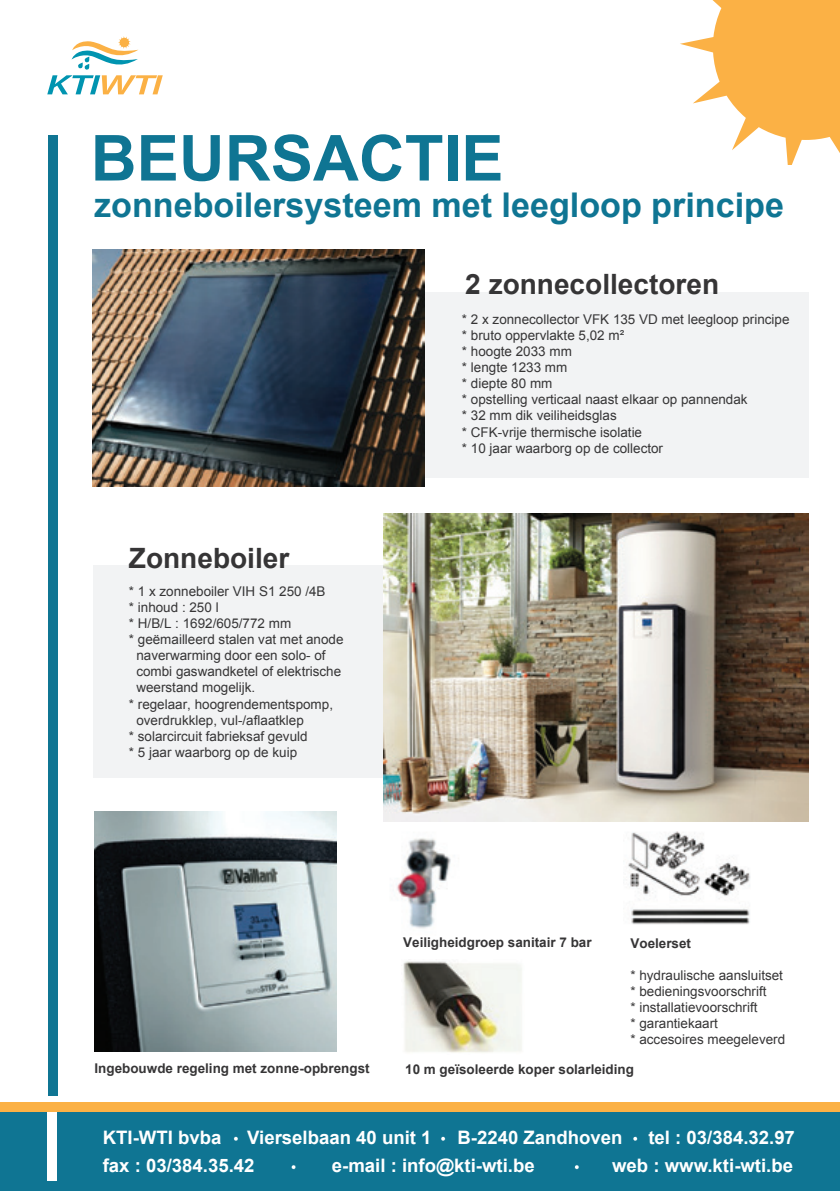
<style>
.page{position:relative;width:840px;height:1191px;background:#fff}
.page>*{position:absolute;margin:0;border:0;box-sizing:border-box;transform-origin:0 0}
.t1{font:700 63.4px "Arial";color:#0f7593}
.t2{font:700 34px "Arial";color:#0f7593}
.t3{font:700 28px "Arial";color:#363536}
.t4{font:700 18.6px "Arial";color:#fff}
.t5{font:13.4px/16.2px "Arial";color:#363536}
.t6{font:700 13.4px "Arial";color:#363536}
</style>
<div class="page">
<img style="left:383px;top:821px;width:100px;height:108px">
<img style="left:623px;top:821px;width:151px;height:104px">
<div style="left:370px;top:292px;width:438px;height:186px;background:#f2f3f4"></div>
<div style="left:94px;top:566px;width:442px;height:211px;background:#f2f3f4"></div>
<svg style="left:680px;top:0;width:159px;height:164px"></svg>
<div style="left:0;top:1110px;width:839px;height:81px;background:#0f7593"></div>
<div style="left:47px;top:1106px;width:10px;height:74px;background:#fff"></div>
<div style="left:0;top:1102px;width:839px;height:10px;background:#fbb145"></div>
<div style="left:48px;top:135px;width:10px;height:961px;background:#0f7593"></div>
<svg style="left:233px;top:1136px;width:5px;height:5px"></svg>
<svg style="left:291px;top:1165px;width:5px;height:4px"></svg>
<svg style="left:441px;top:1136px;width:4px;height:5px"></svg>
<svg style="left:633px;top:1136px;width:4px;height:5px"></svg>
<svg style="left:574px;top:1165px;width:5px;height:4px"></svg>
<img style="left:92px;top:249px;width:332px;height:237px">
<img style="left:383px;top:514px;width:425px;height:307px">
<img style="left:95px;top:812px;width:241px;height:239px">
<img style="left:403px;top:961px;width:119px;height:92px">
<svg style="left:47px;top:36px;width:116px;height:58px"></svg>
<h1 class="t1" style="left:91px;top:116px;width:414px">BEURSACTIE</h1>
<h2 class="t2" style="left:94px;top:182px;width:691px">zonneboilersysteem met leegloop principe</h2>
<h3 class="t3" style="left:465px;top:265px;width:255px">2 zonnecollectoren</h3>
<h3 class="t3" style="left:129px;top:539px;width:162px">Zonneboiler</h3>
<p class="t5" style="left:129px;top:583px;width:198px">* 1 x zonneboiler VIH S1 250 /4B</p>
<p class="t5" style="left:129px;top:599px;width:91px">* inhoud : 250 l</p>
<p class="t5" style="left:129px;top:615px;width:164px">* H/B/L : 1692/605/772 mm</p>
<p class="t5" style="left:129px;top:631px;width:216px">* geëmailleerd stalen vat met anode</p>
<p class="t5" style="left:136px;top:647px;width:190px">naverwarming door een solo- of</p>
<p class="t5" style="left:136px;top:663px;width:206px">combi gaswandketel of elektrische</p>
<p class="t5" style="left:136px;top:679px;width:120px">weerstand mogelijk.</p>
<p class="t5" style="left:129px;top:696px;width:205px">* regelaar, hoogrendementspomp,</p>
<p class="t5" style="left:136px;top:712px;width:169px">overdrukklep, vul-/aflaatklep</p>
<p class="t5" style="left:129px;top:728px;width:180px">* solarcircuit fabrieksaf gevuld</p>
<p class="t5" style="left:129px;top:744px;width:170px">* 5 jaar waarborg op de kuip</p>
<p class="t5" style="left:461px;top:311px;width:329px">* 2 x zonnecollector VFK 135 VD met leegloop principe * bruto oppervlakte 5,02 m²<br>* hoogte 2033 mm<br>* lengte 1233 mm<br>* diepte 80 mm<br>* opstelling verticaal naast elkaar op pannendak<br>* 32 mm dik veiliheidsglas<br>* CFK-vrije thermische isolatie<br>* 10 jaar waarborg op de collector</p>
<p class="t6" style="left:94px;top:1059px;width:276px">Ingebouwde regeling met zonne-opbrengst</p>
<p class="t6" style="left:403px;top:933px;width:190px">Veiligheidgroep sanitair 7 bar</p>
<p class="t6" style="left:630px;top:934px;width:62px">Voelerset</p>
<p class="t5" style="left:630px;top:967px;width:156px">* hydraulische aansluitset * bedieningsvoorschrift<br>* installatievoorschrift<br>* garantiekaart<br>* accesoires meegeleverd</p>
<p class="t6" style="left:405px;top:1060px;width:230px">10 m geïsoleerde koper solarleiding</p>
<h3 class="t4" style="left:103px;top:1125px;width:120px">KTI-WTI bvba</h3>
<h3 class="t4" style="left:247px;top:1125px;width:186px">Vierselbaan 40 unit 1</h3>
<h3 class="t4" style="left:457px;top:1125px;width:166px">B-2240 Zandhoven</h3>
<h3 class="t4" style="left:648px;top:1125px;width:148px">tel : 03/384.32.97</h3>
<h3 class="t4" style="left:103px;top:1152px;width:153px">fax : 03/384.35.42</h3>
<h3 class="t4" style="left:332px;top:1152px;width:204px">e-mail : info@kti-wti.be</h3>
<h3 class="t4" style="left:612px;top:1152px;width:182px">web : www.kti-wti.be</h3>
</div>
